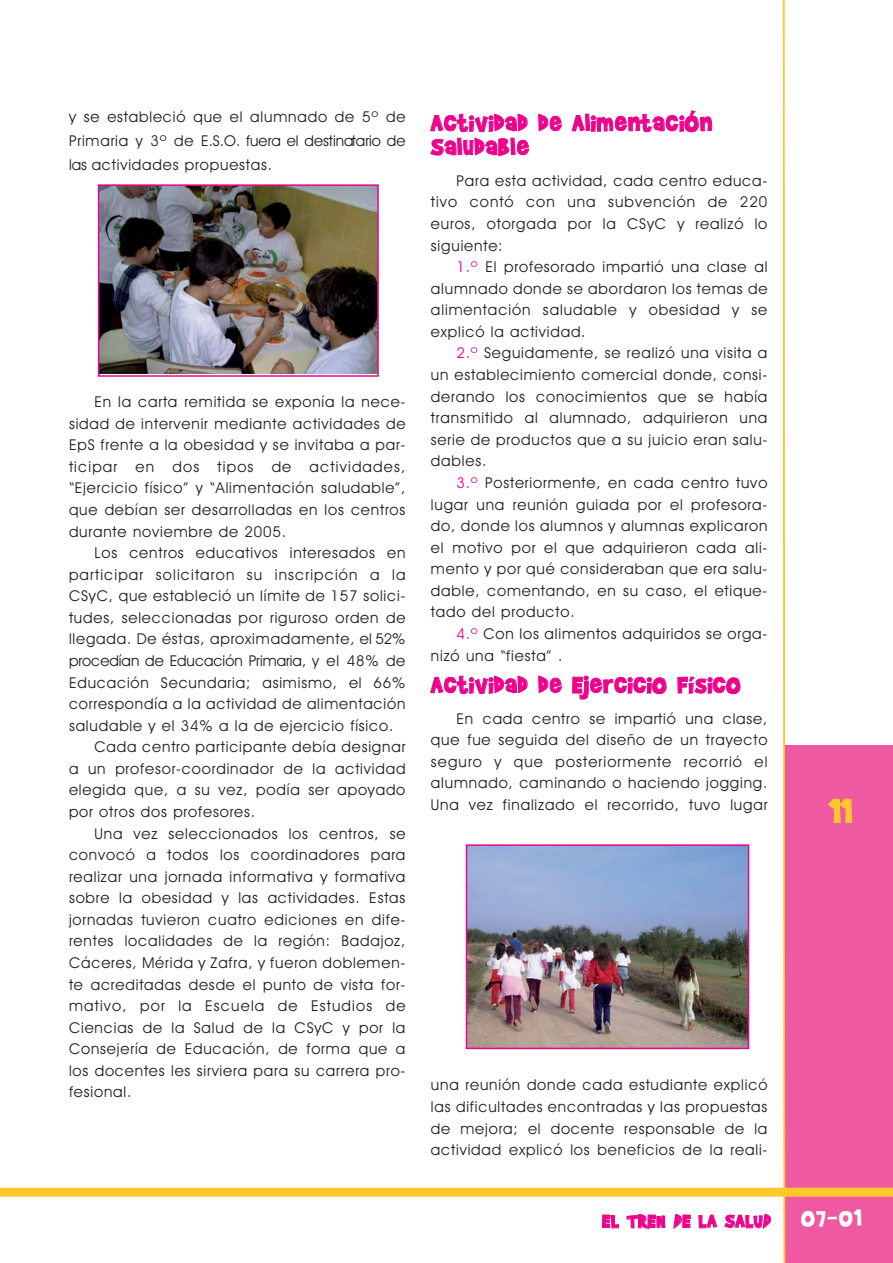
<style>
.page{position:relative;width:893px;height:1263px;background:#fff}
.page>*{position:absolute;margin:0;border:0;box-sizing:border-box;transform-origin:0 0}
.t1{font:45px "Amano";color:#fec82c}
.t2{font:39px "Brady Bunch";color:#fec82c}
.t3{font:27px/24px "Brady Bunch";letter-spacing:.05em;color:#ed028c}
.t4{font:21px "Brady Bunch";letter-spacing:.055em;color:#ed028c}
.t5{font:15px/21.6px "Decker";letter-spacing:.055em;color:#231f20;text-align:justify}
.t6{font:15px "Decker";letter-spacing:.075em;color:#231f20}
.t7{font:15px "Decker";color:#231f20}
.t8{font:15px "Decker";letter-spacing:.08em;color:#231f20}
.s1{color:#ed028c}
.s2{font-size:27px;color:#fff}
</style>
<div class="page">
<div style="left:784px;top:745px;width:109px;height:518px;background:#ef59a1"></div>
<svg style="left:782px;top:0;width:4px;height:1263px"></svg>
<div style="left:0;top:1188px;width:893px;height:9px;background:#fec82c"></div>
<img style="left:101px;top:187px;width:275px;height:186px">
<div style="left:98px;top:184px;width:281px;height:193px;border:2px solid #ed028c"></div>
<img style="left:469px;top:847px;width:277px;height:199px">
<div style="left:466px;top:844px;width:283px;height:205px;border:2px solid #ed028c"></div>
<p class="t5" style="left:69px;top:105px;width:338px;line-height:24px">y se estableció que el alumnado de 5º de Primaria y 3º de E.S.O. fuera el destinatario de las actividades propuestas.</p>
<p class="t5" style="left:69px;top:391px;width:338px;text-indent:26px">En la carta remitida se exponía la nece&shy;sidad de intervenir mediante actividades de EpS frente a la obesidad y se invitaba a par&shy;ticipar en dos tipos de actividades, “Ejercicio físico” y “Alimentación saludable”, que debían ser desarrolladas en los centros durante noviembre de 2005.</p>
<p class="t5" style="left:95px;top:542px;width:312px">Los centros educativos interesados en</p>
<p class="t6" style="left:69px;top:566px;width:338px">participar solicitaron su inscripción a la</p>
<p class="t5" style="left:69px;top:585px;width:338px">CSyC, que estableció un límite de 157 solici-</p>
<p class="t5" style="left:69px;top:607px;width:338px">tudes, seleccionadas por riguroso orden de</p>
<p class="t5" style="left:69px;top:628px;width:338px">llegada. De éstas, aproximadamente, el 52%</p>
<p class="t7" style="left:69px;top:652px;width:338px">procedían de Educación Primaria, y el 48% de</p>
<p class="t5" style="left:69px;top:671px;width:338px">Educación Secundaria; asimismo, el 66%</p>
<p class="t5" style="left:69px;top:693px;width:338px">correspondía a la actividad de alimentación</p>
<p class="t5" style="left:69px;top:715px;width:326px">saludable y el 34% a la de ejercicio físico.</p>
<p class="t5" style="left:95px;top:736px;width:312px">Cada centro participante debía designar</p>
<p class="t5" style="left:69px;top:758px;width:338px">a un profesor-coordinador de la actividad</p>
<p class="t5" style="left:69px;top:779px;width:338px">elegida que, a su vez, podía ser apoyado</p>
<p class="t5" style="left:69px;top:801px;width:188px">por otros dos profesores.</p>
<p class="t5" style="left:95px;top:822px;width:312px">Una vez seleccionados los centros, se</p>
<p class="t5" style="left:69px;top:844px;width:338px">convocó a todos los coordinadores para</p>
<p class="t5" style="left:69px;top:866px;width:338px">realizar una jornada informativa y formativa</p>
<p class="t5" style="left:69px;top:887px;width:338px">sobre la obesidad y las actividades. Estas</p>
<p class="t5" style="left:69px;top:909px;width:338px">jornadas tuvieron cuatro ediciones en dife-</p>
<p class="t5" style="left:69px;top:930px;width:338px">rentes localidades de la región: Badajoz,</p>
<p class="t5" style="left:69px;top:952px;width:338px">Cáceres, Mérida y Zafra, y fueron doblemen-</p>
<p class="t5" style="left:69px;top:973px;width:338px">te acreditadas desde el punto de vista for-</p>
<p class="t8" style="left:69px;top:997px;width:338px">mativo, por la Escuela de Estudios de</p>
<p class="t5" style="left:69px;top:1017px;width:338px">Ciencias de la Salud de la CSyC y por la</p>
<p class="t5" style="left:69px;top:1038px;width:338px">Consejería de Educación, de forma que a</p>
<p class="t5" style="left:69px;top:1060px;width:338px">los docentes les sirviera para su carrera pro-</p>
<p class="t5" style="left:69px;top:1081px;width:64px">fesional.</p>
<h3 class="t3" style="left:431px;top:110px;width:282px">Actividad de Alimentación<br>Saludable</h3>
<p class="t5" style="left:431px;top:170px;width:338px;text-indent:26px">Para esta actividad, cada centro educa&shy;tivo contó con una subvención de 220 euros, otorgada por la CSyC y realizó lo siguiente:</p>
<p class="t5" style="left:431px;top:256px;width:338px;text-indent:26px"><span class="s1">1.º</span> El profesorado impartió una clase al alumnado donde se abordaron los temas de alimentación saludable y obesidad y se explicó la actividad.</p>
<p class="t5" style="left:431px;top:342px;width:338px;text-indent:26px"><span class="s1">2.º</span> Seguidamente, se realizó una visita a un establecimiento comercial donde, consi&shy;derando los conocimientos que se había transmitido al alumnado, adquirieron una serie de productos que a su juicio eran salu&shy;dables.</p>
<p class="t5" style="left:431px;top:472px;width:338px;text-indent:26px"><span class="s1">3.º</span> Posteriormente, en cada centro tuvo lugar una reunión guiada por el profesora&shy;do, donde los alumnos y alumnas explicaron el motivo por el que adquirieron cada ali&shy;mento y por qué consideraban que era salu&shy;dable, comentando, en su caso, el etique&shy;tado del producto.</p>
<p class="t5" style="left:431px;top:623px;width:338px;text-indent:26px"><span class="s1">4.º</span> Con los alimentos adquiridos se orga&shy;nizó una “fiesta” .</p>
<h3 class="t3" style="left:431px;top:671px;width:311px">Actividad de Ejercicio Físico</h3>
<p class="t5" style="left:431px;top:708px;width:338px;text-indent:26px">En cada centro se impartió una clase, que fue seguida del diseño de un trayecto seguro y que posteriormente recorrió el alumnado, caminando o haciendo jogging.<br>Una vez finalizado el recorrido, tuvo lugar</p>
<h1 class="t1" style="left:838px;top:779px;width:34px">11</h1>
<h2 class="t2" style="left:829px;top:787px;width:25px">11</h2>
<p class="t5" style="left:431px;top:1074px;width:338px">una reunión donde cada estudiante explicó las dificultades encontradas y las propuestas de mejora; el docente responsable de la actividad explicó los beneficios de la reali-</p>
<h3 class="t4" style="left:603px;top:1208px;width:261px">EL TREN DE LA SALUD <span class="s2">O7-01</span></h3>
</div>
